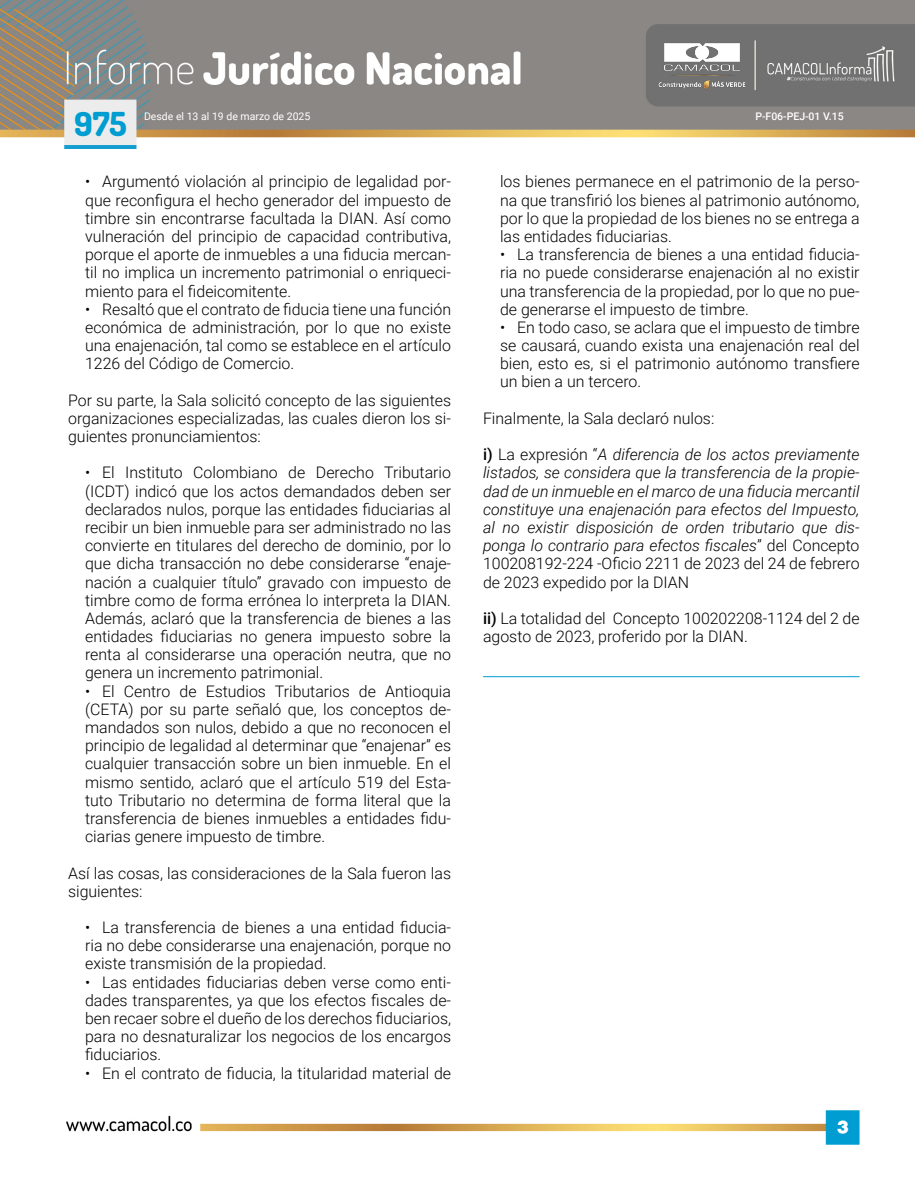
<style>
.page{position:relative;width:915px;height:1191px;background:#fff}
.page>*{position:absolute;margin:0;border:0;box-sizing:border-box;transform-origin:0 0}
.t1{font:33px "Dosis";color:#009dd1}
.t2{font:900 19.5px "Helvetica";color:#fff}
.t3{font:300 15.9px/18.1px "Roboto";color:#000;text-align:justify}
.t4{font:italic 300 15.9px/18.1px "Roboto";color:#000;text-align:justify}
.t5{font:10.5px "Roboto";color:#fff}
.t6{font:500 10.5px "Roboto";color:#fff}
.s1{font-weight:500;font-style:normal}
.s2{font-style:normal}
.s3{font-weight:500}
</style>
<div class="page">
<img style="left:66px;top:1110px;width:793px;height:34px">
<img style="left:0;top:0;width:914px;height:149px">
<img style="left:655px;top:42px;width:92px;height:49px">
<hr style="left:483px;top:676px;width:376px;height:1px;background:#009dd1">
<h1 class="t1" style="left:74px;top:101px;width:54px">975</h1>
<p class="t5" style="left:144px;top:109px;width:168px">Desde el 13 al 19 de marzo de 2025</p>
<p class="t3" style="left:85px;top:172px;width:367px">• Argumentó violación al principio de legalidad por&shy;que reconfigura el hecho generador del impuesto de timbre sin encontrarse facultada la DIAN. Así como vulneración del principio de capacidad contributiva, porque el aporte de inmuebles a una fiducia mercan&shy;til no implica un incremento patrimonial o enriqueci&shy;miento para el fideicomitente.</p>
<p class="t3" style="left:85px;top:299px;width:367px">• Resaltó que el contrato de fiducia tiene una función económica de administración, por lo que no existe una enajenación, tal como se establece en el artículo 1226 del Código de Comercio.</p>
<p class="t3" style="left:68px;top:390px;width:384px">Por su parte, la Sala solicitó concepto de las siguientes organizaciones especializadas, las cuales dieron los si&shy;guientes pronunciamientos:</p>
<p class="t3" style="left:85px;top:463px;width:367px">• El Instituto Colombiano de Derecho Tributario (ICDT) indicó que los actos demandados deben ser declarados nulos, porque las entidades fiduciarias al recibir un bien inmueble para ser administrado no las convierte en titulares del derecho de dominio, por lo que dicha transacción no debe considerarse “enaje&shy;nación a cualquier título” gravado con impuesto de timbre como de forma errónea lo interpreta la DIAN.<br>Además, aclaró que la transferencia de bienes a las entidades fiduciarias no genera impuesto sobre la renta al considerarse una operación neutra, que no genera un incremento patrimonial.</p>
<p class="t3" style="left:85px;top:681px;width:367px">• El Centro de Estudios Tributarios de Antioquia (CETA) por su parte señaló que, los conceptos de&shy;mandados son nulos, debido a que no reconocen el principio de legalidad al determinar que “enajenar” es cualquier transacción sobre un bien inmueble. En el mismo sentido, aclaró que el artículo 519 del Esta&shy;tuto Tributario no determina de forma literal que la transferencia de bienes inmuebles a entidades fidu&shy;ciarias genere impuesto de timbre.</p>
<p class="t3" style="left:68px;top:863px;width:384px">Así las cosas, las consideraciones de la Sala fueron las siguientes:</p>
<p class="t3" style="left:85px;top:917px;width:367px">• La transferencia de bienes a una entidad fiducia&shy;ria no debe considerarse una enajenación, porque no existe transmisión de la propiedad.</p>
<p class="t3" style="left:85px;top:972px;width:367px">• Las entidades fiduciarias deben verse como enti&shy;dades transparentes, ya que los efectos fiscales de&shy;ben recaer sobre el dueño de los derechos fiduciarios, para no desnaturalizar los negocios de los encargos fiduciarios.</p>
<p class="t3" style="left:85px;top:1063px;width:367px">• En el contrato de fiducia, la titularidad material de</p>
<p class="t6" style="left:755px;top:108px;width:90px">P-F06-PEJ-01 V.15</p>
<p class="t3" style="left:500px;top:172px;width:361px">los bienes permanece en el patrimonio de la perso&shy;na que transfirió los bienes al patrimonio autónomo, por lo que la propiedad de los bienes no se entrega a las entidades fiduciarias.</p>
<p class="t3" style="left:500px;top:245px;width:361px">• La transferencia de bienes a una entidad fiducia&shy;ria no puede considerarse enajenación al no existir una transferencia de la propiedad, por lo que no pue&shy;de generarse el impuesto de timbre.</p>
<p class="t3" style="left:500px;top:317px;width:361px">• En todo caso, se aclara que el impuesto de timbre se causará, cuando exista una enajenación real del bien, esto es, si el patrimonio autónomo transfiere un bien a un tercero.</p>
<p class="t3" style="left:483px;top:408px;width:233px">Finalmente, la Sala declaró nulos:</p>
<p class="t4" style="left:483px;top:445px;width:378px"><span class="s1">i)</span> <span class="s2">La expresión “</span>A diferencia de los actos previamente listados, se considera que la transferencia de la propie&shy;dad de un inmueble en el marco de una fiducia mercantil constituye una enajenación para efectos del Impuesto, al no existir disposición de orden tributario que dis&shy;ponga lo contrario para efectos fiscales<span class="s2">” del Concepto 100208192-224 -Oficio 2211 de 2023 del 24 de febrero de 2023 expedido por la DIAN</span></p>
<p class="t3" style="left:483px;top:608px;width:378px"><span class="s3">ii)</span> La totalidad del Concepto 100202208-1124 del 2 de agosto de 2023, proferido por la DIAN.</p>
<p class="t2" style="left:836px;top:1119px;width:13px">3</p>
</div>
